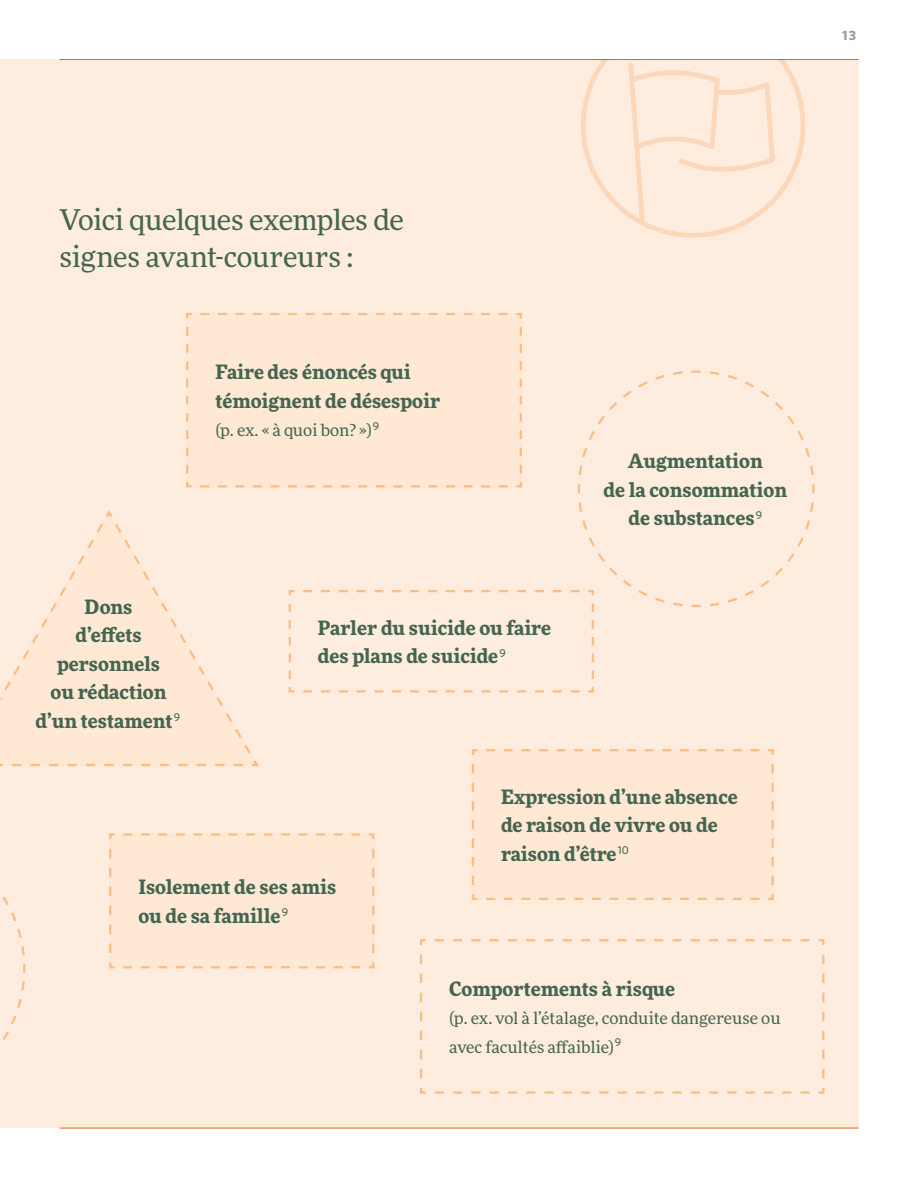
<style>
.page{position:relative;width:918px;height:1188px;background:#fff}
.page>*{position:absolute;margin:0;border:0;box-sizing:border-box;transform-origin:0 0}
.t1{font:28.5px/37.5px "More Pro";letter-spacing:-.015em;color:#446550}
.t2{font:700 19.5px/28.5px "More Pro";color:#446550}
.t3{font:16.5px/28.5px "More Pro";color:#446550}
.t4{font:700 13.5px "Whitney HTF";color:#9aa094}
</style>
<div class="page">
<div style="left:0;top:60px;width:858px;height:1068px;background:#feecdf"></div>
<svg style="left:582px;top:60px;width:223px;height:178px"></svg>
<div style="left:186px;top:313px;width:336px;height:175px;background:#ffe8d4"></div>
<div style="left:109px;top:833px;width:266px;height:136px;background:#ffe8d4"></div>
<svg style="left:420px;top:939px;width:405px;height:155px"></svg>
<svg style="left:288px;top:590px;width:306px;height:103px"></svg>
<svg style="left:577px;top:370px;width:238px;height:238px"></svg>
<svg style="left:0;top:510px;width:259px;height:257px"></svg>
<div style="left:471px;top:749px;width:303px;height:151px;background:#ffe8d4"></div>
<svg style="left:2px;top:897px;width:24px;height:143px"></svg>
<hr style="left:60px;top:59px;width:798px;height:1px;background:#f26521">
<hr style="left:60px;top:1128px;width:798px;height:1px;background:#f26521">
<p class="t4" style="left:842px;top:27px;width:16px">13</p>
<h1 class="t1" style="left:60px;top:199px;width:346px">Voici quelques exemples de signes avant-coureurs :</h1>
<p class="t2" style="left:35px;top:591px;width:146px;text-align:center">Dons<br>d’effets personnels<br>ou rédaction d’un testament<sup>9</sup></p>
<p class="t2" style="left:215px;top:357px;width:226px">Faire des énoncés qui témoignent de désespoir</p>
<p class="t3" style="left:215px;top:416px;width:165px">(p. ex. « à quoi bon? »)<sup>9</sup></p>
<p class="t2" style="left:318px;top:612px;width:235px">Parler du suicide ou faire des plans de suicide<sup>9</sup></p>
<p class="t2" style="left:604px;top:445px;width:185px;text-align:center">Augmentation<br>de la consommation de substances<sup>9</sup></p>
<p class="t2" style="left:501px;top:781px;width:238px">Expression d’une absence de raison de vivre ou de raison d’être<sup>10</sup></p>
<p class="t2" style="left:138px;top:871px;width:199px">Isolement de ses amis ou de sa famille<sup>9</sup></p>
<p class="t2" style="left:449px;top:973px;width:228px">Comportements à risque</p>
<p class="t3" style="left:449px;top:1003px;width:333px">(p. ex. vol à l’étalage, conduite dangereuse ou avec facultés affaiblie)<sup>9</sup></p>
</div>
